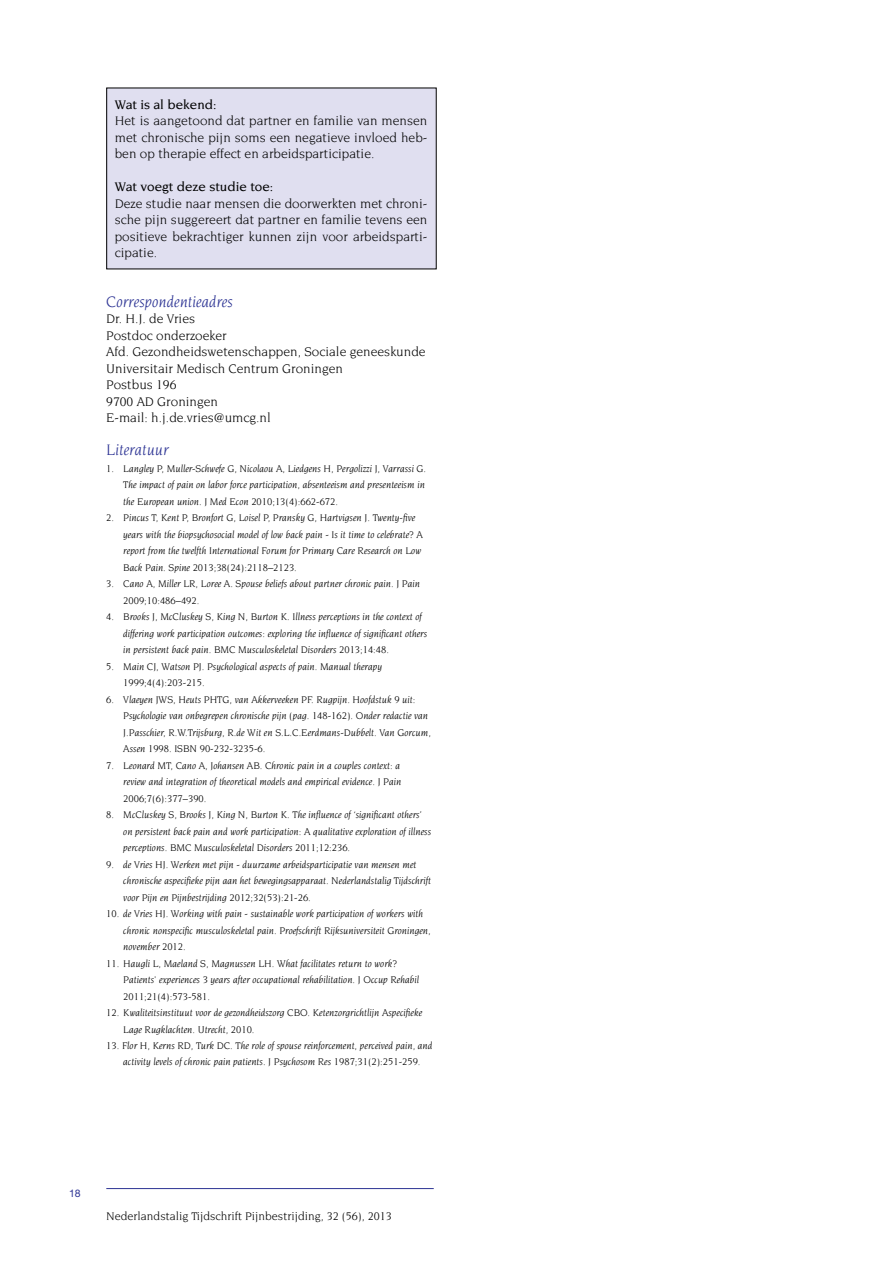
<style>
.page{position:relative;width:893px;height:1263px;background:#fff}
.page>*{position:absolute;margin:0;border:0;box-sizing:border-box;transform-origin:0 0}
.t1{font:italic 16.5px "Novarese";color:#2d3494}
.t2{font:13.5px/16.5px "Novarese";color:#000;text-align:justify}
.t3{font:500 13.5px "Novarese";color:#000}
.t4{font:12px "Novarese";color:#000}
.t5{font:italic 10.5px/16.5px "Novarese";color:#000}
.t6{font:10.5px "Helvetica Neue";color:#2d3494}
</style>
<div class="page">
<hr style="left:106px;top:1188px;width:328px;height:1px;background:#2d3494">
<div style="left:107px;top:88px;width:329px;height:181px;background:#e0dff0"></div>
<p class="t3" style="left:115px;top:97px;width:103px">Wat is al bekend:</p>
<p class="t2" style="left:115px;top:112px;width:314px">Het is aangetoond dat partner en familie van mensen met chronische pijn soms een negatieve invloed heb&shy;ben op therapie effect en arbeidsparticipatie.</p>
<p class="t3" style="left:115px;top:179px;width:160px">Wat voegt deze studie toe:</p>
<p class="t2" style="left:115px;top:195px;width:314px">Deze studie naar mensen die doorwerkten met chroni&shy;sche pijn suggereert dat partner en familie tevens een positieve bekrachtiger kunnen zijn voor arbeidsparti&shy;cipatie.</p>
<h1 class="t1" style="left:106px;top:292px;width:128px">Correspondentieadres</h1>
<p class="t2" style="left:106px;top:310px;width:321px;text-align:left">Dr. H.J. de Vries<br>Postdoc onderzoeker<br>Afd. Gezondheidswetenschappen, Sociale geneeskunde<br>Universitair Medisch Centrum Groningen<br>Postbus 196<br>9700 AD Groningen<br>E-mail: h.j.de.vries@umcg.nl</p>
<h1 class="t1" style="left:106px;top:441px;width:64px">Literatuur</h1>
<p class="t5" style="left:123px;top:460px;width:304px;text-indent:-17px">1. Langley P, Muller-Schwefe G, Nicolaou A, Liedgens H, Pergolizzi J, Varrassi G.<br>The impact of pain on labor force participation, absenteeism and presenteeism in the European union. J Med Econ 2010;13(4):662-672.</p>
<p class="t5" style="left:123px;top:509px;width:301px;text-indent:-17px">2. Pincus T, Kent P, Bronfort G, Loisel P, Pransky G, Hartvigsen J. Twenty-five years with the biopsychosocial model of low back pain - Is it time to celebrate? A report from the twelfth International Forum for Primary Care Research on Low Back Pain. Spine 2013;38(24):2118–2123.</p>
<p class="t5" style="left:123px;top:575px;width:298px;text-indent:-17px">3. Cano A, Miller LR, Loree A. Spouse beliefs about partner chronic pain. J Pain<br>2009;10:486–492.</p>
<p class="t5" style="left:123px;top:608px;width:305px;text-indent:-17px">4. Brooks J, McCluskey S, King N, Burton K. Illness perceptions in the context of differing work participation outcomes: exploring the influence of significant others in persistent back pain. BMC Musculoskeletal Disorders 2013;14:48.</p>
<p class="t5" style="left:123px;top:658px;width:260px;text-indent:-17px">5. Main CJ, Watson PJ. Psychological aspects of pain. Manual therapy<br>1999;4(4):203-215.</p>
<p class="t5" style="left:123px;top:691px;width:309px;text-indent:-17px">6. Vlaeyen JWS, Heuts PHTG, van Akkerveeken PF. Rugpijn. Hoofdstuk 9 uit:<br>Psychologie van onbegrepen chronische pijn (pag. 148-162). Onder redactie van J.Passchier, R.W.Trijsburg, R.de Wit en S.L.C.Eerdmans-Dubbelt. Van Gorcum, Assen 1998. ISBN 90-232-3235-6.</p>
<p class="t5" style="left:123px;top:757px;width:280px;text-indent:-17px">7. Leonard MT, Cano A, Johansen AB. Chronic pain in a couples context: a review and integration of theoretical models and empirical evidence. J Pain<br>2006;7(6):377–390.</p>
<p class="t5" style="left:123px;top:806px;width:309px;text-indent:-17px">8. McCluskey S, Brooks J, King N, Burton K. The influence of ‘significant others’ on persistent back pain and work participation: A qualitative exploration of illness perceptions. BMC Musculoskeletal Disorders 2011;12:236.</p>
<p class="t5" style="left:123px;top:856px;width:309px;text-indent:-17px">9. de Vries HJ. Werken met pijn - duurzame arbeidsparticipatie van mensen met chronische aspecifieke pijn aan het bewegingsapparaat. Nederlandstalig Tijdschrift voor Pijn en Pijnbestrijding 2012;32(53):21-26.</p>
<p class="t5" style="left:123px;top:905px;width:309px;text-indent:-17px">10. de Vries HJ. Working with pain - sustainable work participation of workers with chronic nonspecific musculoskeletal pain. Proefschrift Rijksuniversiteit Groningen, november 2012.</p>
<p class="t5" style="left:123px;top:955px;width:297px;text-indent:-17px">11. Haugli L, Maeland S, Magnussen LH. What facilitates return to work?<br>Patients' experiences 3 years after occupational rehabilitation. J Occup Rehabil<br>2011;21(4):573-581.</p>
<p class="t5" style="left:123px;top:1004px;width:300px;text-indent:-17px">12. Kwaliteitsinstituut voor de gezondheidszorg CBO. Ketenzorgrichtlijn Aspecifieke<br>Lage Rugklachten. Utrecht, 2010.</p>
<p class="t5" style="left:106px;top:1037px;width:328px;text-align:center">13. Flor H, Kerns RD, Turk DC. The role of spouse reinforcement, perceived pain, and activity levels of chronic pain patients. J Psychosom Res 1987;31(2):251-259.</p>
<p class="t6" style="left:69px;top:1187px;width:13px">18</p>
<p class="t4" style="left:106px;top:1209px;width:287px">Nederlandstalig Tijdschrift Pijnbestrijding, 32 (56), 2013</p>
</div>
